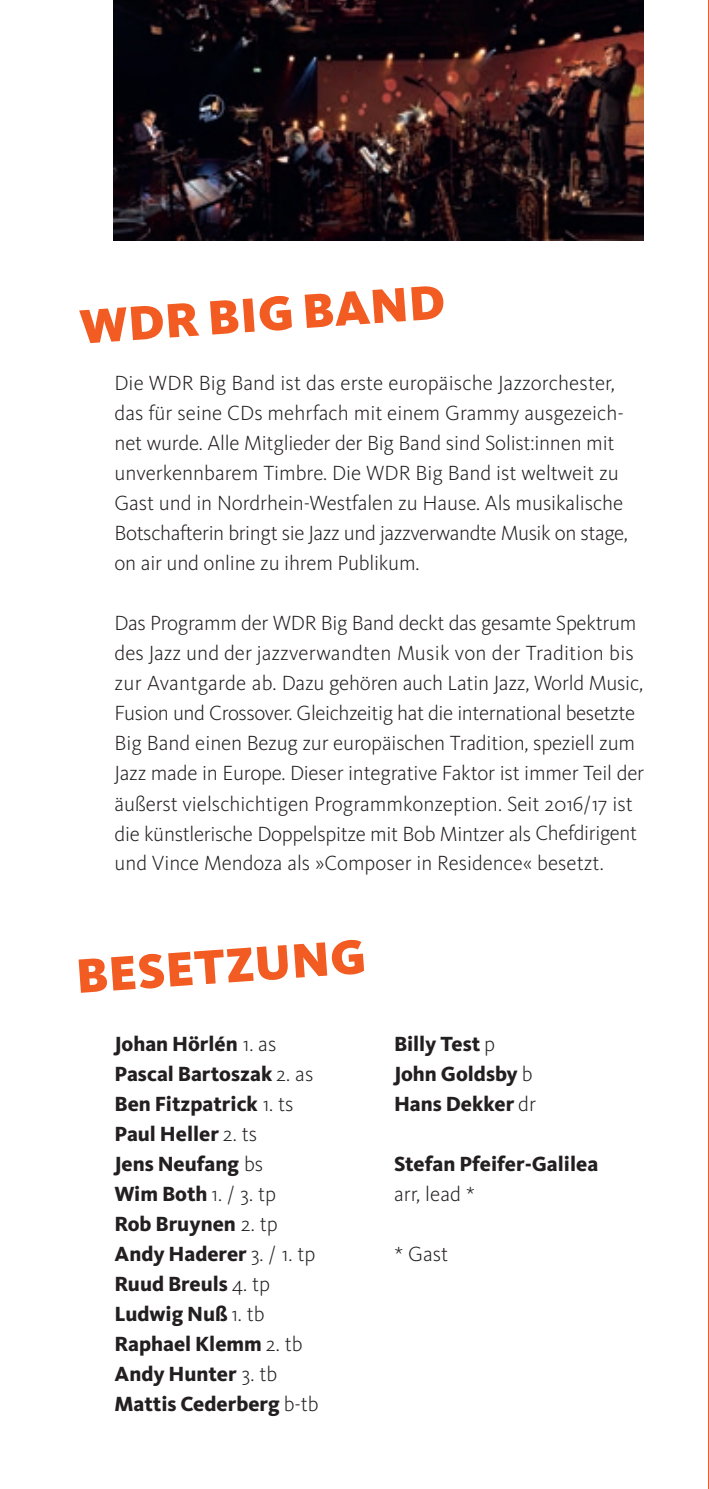
<style>
.page{position:relative;width:709px;height:1489px;background:#fff}
.page>*{position:absolute;margin:0;border:0;box-sizing:border-box;transform-origin:0 0}
.t1{font:900 50px "WDR Sans";color:#f25b21}
.t2{font:300 21.25px/30px "WDR Sans";letter-spacing:-.01em;color:#231f20}
.t3{font:800 21.25px/30px "WDR Sans";color:#231f20}
.s1{font-weight:300}
</style>
<div class="page">
<img style="left:113px;top:0;width:530px;height:240px">
<h1 class="t1" style="left:78px;top:297px;width:368px;rotate:-4deg">WDR BIG BAND</h1>
<p class="t2" style="left:114px;top:368px;width:515px">Die WDR Big Band ist das erste europäische Jazzorchester, das für seine CDs mehrfach mit einem Grammy ausgezeich&shy;net wurde. Alle Mitglieder der Big Band sind Solist:innen mit unverkennbarem Timbre. Die WDR Big Band ist weltweit zu Gast und in Nordrhein-Westfalen zu Hause. Als musikalische Botschafterin bringt sie Jazz und jazzverwandte Musik on stage, on air und online zu ihrem Publikum.</p>
<p class="t2" style="left:114px;top:608px;width:531px">Das Programm der WDR Big Band deckt das gesamte Spektrum des Jazz und der jazzverwandten Musik von der Tradition bis zur Avantgarde ab. Dazu gehören auch Latin Jazz, World Music, Fusion und Crossover. Gleichzeitig hat die international besetzte Big Band einen Bezug zur europäischen Tradition, speziell zum Jazz made in Europe. Dieser integrative Faktor ist immer Teil der äußerst vielschichtigen Programmkonzeption. Seit 2016/17 ist die künstlerische Doppelspitze mit Bob Mintzer als Chefdirigent und Vince Mendoza als »Composer in Residence« besetzt.</p>
<h1 class="t1" style="left:74px;top:946px;width:291px;rotate:-4deg">BESETZUNG</h1>
<p class="t3" style="left:114px;top:1028px;width:206px">Johan Hörlén <span class="s1">1. as<br></span>Pascal Bartoszak <span class="s1">2. as<br></span>Ben Fitzpatrick <span class="s1">1. ts<br></span>Paul Heller <span class="s1">2. ts<br></span>Jens Neufang <span class="s1">bs<br></span>Wim Both <span class="s1">1. / 3. tp<br></span>Rob Bruynen <span class="s1">2. tp<br></span>Andy Haderer <span class="s1">3. / 1. tp<br></span>Ruud Breuls <span class="s1">4. tp<br></span>Ludwig Nuß <span class="s1">1. tb<br></span>Raphael Klemm <span class="s1">2. tb<br></span>Andy Hunter <span class="s1">3. tb<br></span>Mattis Cederberg <span class="s1">b-tb</span></p>
<p class="t3" style="left:394px;top:1028px;width:143px">Billy Test <span class="s1">p<br></span>John Goldsby <span class="s1">b<br></span>Hans Dekker <span class="s1">dr</span></p>
<p class="t3" style="left:394px;top:1148px;width:206px">Stefan Pfeifer-Galilea</p>
<p class="t2" style="left:394px;top:1178px;width:83px">arr, lead *</p>
<p class="t2" style="left:394px;top:1238px;width:56px">* Gast</p>
</div>
